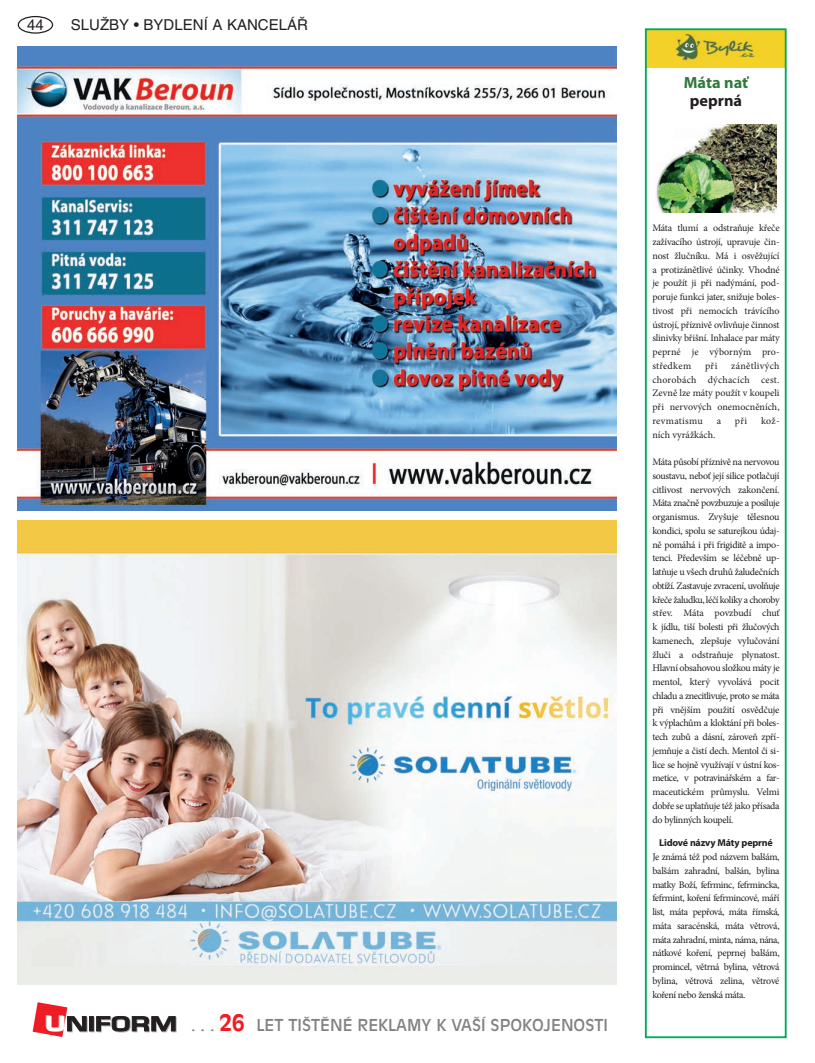
<style>
.page{position:relative;width:815px;height:1063px;background:#fff}
.page>*{position:absolute;margin:0;border:0;box-sizing:border-box;transform-origin:0 0}
.t1{font:16.25px "Antique Olive CE";color:#808285}
.t2{font:700 16.25px "Myriad Pro";color:#2d7a3a}
.t3{font:700 16.25px "Myriad Pro";color:#231f20}
.t4{font:15px "Helvetica CE";color:#231f20}
.t5{font:10px/13.8px "Minion Pro";letter-spacing:-.02em;color:#231f20;text-align:justify}
.t6{font:700 10px "Myriad Pro";letter-spacing:-.02em;color:#231f20}
.t7{font:10px "Minion Pro";color:#231f20}
.s1{font-weight:700;font-size:22.5px;color:#ee1d23}
</style>
<div class="page">
<div style="left:18px;top:16px;width:35px;height:18px;border:1px solid #231f20;border-radius:50%"></div>
<svg style="left:90px;top:1017px;width:5px;height:15px"></svg>
<svg style="left:89px;top:1016px;width:5px;height:15px"></svg>
<svg style="left:96px;top:1016px;width:81px;height:16px"></svg>
<svg style="left:33px;top:1002px;width:55px;height:35px"></svg>
<img style="left:18px;top:46px;width:599px;height:464px">
<img style="left:18px;top:521px;width:599px;height:464px">
<img style="left:648px;top:31px;width:136px;height:37px">
<div style="left:645px;top:28px;width:142px;height:1010px;border:2px solid #00ab5b"></div>
<img style="left:655px;top:124px;width:121px;height:89px">
<h2 class="t4" style="left:27px;top:16px;width:18px">44</h2>
<h2 class="t4" style="left:71px;top:16px;width:238px">SLUŽBY • BYDLENÍ A KANCELÁŘ</h2>
<h1 class="t2" style="left:684px;top:72px;width:66px">Máta nať</h1>
<h1 class="t3" style="left:690px;top:90px;width:54px">peprná</h1>
<h1 class="t1" style="left:191px;top:1016px;width:418px">. . . <span class="s1">26</span> LET TIŠTĚNÉ REKLAMY K VAŠÍ SPOKOJENOSTI</h1>
<p class="t5" style="left:652px;top:221px;width:129px">Máta tlumí a odstraňuje křeče zažívacího ústrojí, upravuje čin&shy;nost žlučníku. Má i osvěžující a protizánětlivé účinky. Vhodné je použít ji při nadýmání, pod&shy;poruje funkci jater, snižuje boles&shy;tivost při nemocích trávícího ústrojí, příznivě ovlivňuje činnost slinivky břišní. Inhalace par máty peprné je výborným pro&shy;středkem</p>
<p class="t5" style="left:652px;top:359px;width:129px;text-indent:79px">zánětlivých chorobách dýchacích cest.<br>Zevně lze máty použít v koupeli při nervových onemocněních, revmatismu</p>
<p class="t5" style="left:705px;top:359px;width:14px">při</p>
<p class="t5" style="left:717px;top:414px;width:6px">a</p>
<p class="t5" style="left:735px;top:414px;width:14px">při</p>
<p class="t5" style="left:761px;top:414px;width:20px">kož-</p>
<p class="t7" style="left:652px;top:428px;width:64px">ních vyrážkách.</p>
<p class="t5" style="left:652px;top:455px;width:129px">Máta působí příznivě na nervovou soustavu, neboť její silice potlačují citlivost nervových zakončení.<br>Máta značně povzbuzuje a posiluje organismus. Zvyšuje tělesnou kondici, spolu se saturejkou údaj&shy;ně pomáhá i při frigiditě a impo&shy;tenci. Především se léčebně up&shy;latňuje u všech druhů žaludečních obtíží. Zastavuje zvracení, uvolňuje křeče žaludku, léčí koliky a choroby střev. Máta povzbudí chuť k jídlu, tiší bolesti při žlučových kamenech, zlepšuje vylučování žluči a odstraňuje plynatost.<br>Hlavní obsahovou složkou máty je mentol, který vyvolává pocit chladu a znecitlivuje, proto se máta při vnějším použití osvědčuje k výplachům a kloktání při boles&shy;tech zubů a dásní, zároveň zpří&shy;jemňuje a čistí dech. Mentol či si&shy;lice se hojně využívají v ústní kos&shy;metice, v potravinářském a far&shy;maceutickém průmyslu. Velmi dobře se uplatňuje též jako přísada do bylinných koupelí.</p>
<p class="t6" style="left:659px;top:836px;width:115px">Lidové názvy Máty peprné</p>
<p class="t5" style="left:652px;top:850px;width:129px">Je známá též pod názvem balšám, balšám zahradní, balšán, bylina matky Boží, fefrminc, fefrmincka, fefrmint, koření fefrmincové, máří list, máta pepřová, máta římská, máta saracénská, máta větrová, máta zahradní, minta, náma, nána, nátkové koření, peprnej balšám, promincel, větrná bylina, větrová bylina, větrová zelina, větrové koření nebo ženská máta.</p>
</div>
